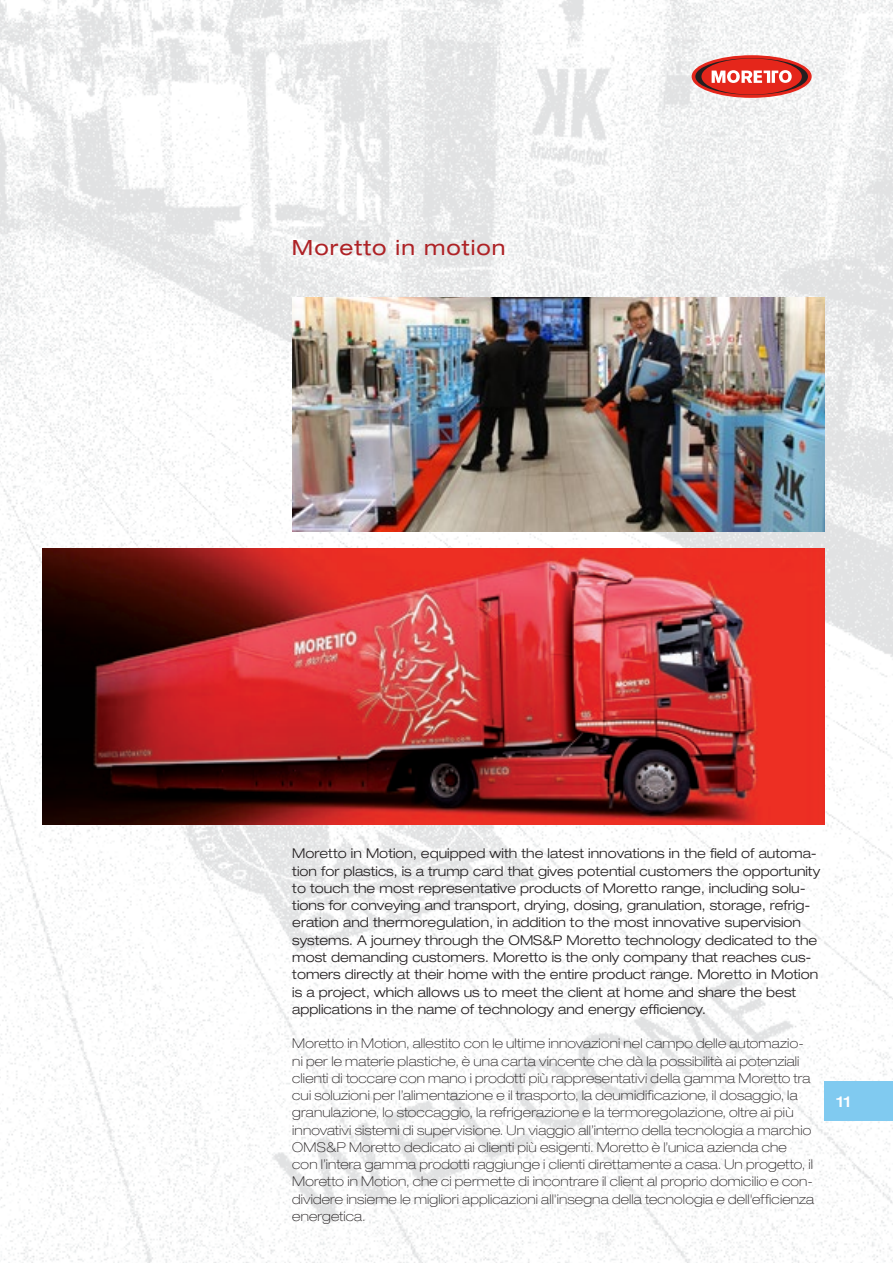
<style>
.page{position:relative;width:893px;height:1263px;background:#fff}
.page>*{position:absolute;margin:0;border:0;box-sizing:border-box;transform-origin:0 0}
.t1{font:expanded 21px "Helvetica Neue";letter-spacing:.05em;color:#ae2226}
.Normale{font:500 expanded 15px "Helvetica Neue";color:#fff}
.Normale-2{font:100 expanded 13.5px/17.2px "Helvetica Neue";letter-spacing:.01em;color:#231f20}
.Normale-3{font:300 expanded 13.5px/17.2px "Helvetica Neue";color:#231f20}
</style>
<div class="page">
<img style="left:0;top:0;width:893px;height:1263px">
<div style="left:825px;top:1081px;width:68px;height:40px;background:#80caf0"></div>
<svg style="left:692px;top:55px;width:120px;height:43px"></svg>
<svg style="left:695px;top:58px;width:113px;height:37px"></svg>
<img style="left:43px;top:549px;width:782px;height:275px">
<img style="left:292px;top:298px;width:533px;height:233px">
<p class="t1" style="left:292px;top:235px;width:215px">Moretto in motion</p>
<p class="Normale-3" style="left:292px;top:845px;width:529px">Moretto in Motion, equipped with the latest innovations in the field of automa&shy;tion for plastics, is a trump card that gives potential customers the opportunity to touch the most representative products of Moretto range, including solu&shy;tions for conveying and transport, drying, dosing, granulation, storage, refrig&shy;eration and thermoregulation, in addition to the most innovative supervision systems. A journey through the OMS&amp;P Moretto technology dedicated to the most demanding customers. Moretto is the only company that reaches cus&shy;tomers directly at their home with the entire product range. Moretto in Motion is a project, which allows us to meet the client at home and share the best applications in the name of technology and energy efficiency.</p>
<p class="Normale-2" style="left:292px;top:1035px;width:523px">Moretto in Motion, allestito con le ultime innovazioni nel campo delle automazio&shy;ni per le materie plastiche, è una carta vincente che dà la possibilità ai potenziali clienti di toccare con mano i prodotti più rappresentativi della gamma Moretto tra cui soluzioni per l’alimentazione e il trasporto, la deumidificazione, il dosaggio, la granulazione, lo stoccaggio, la refrigerazione e la termoregolazione, oltre ai più innovativi sistemi di supervisione. Un viaggio all’interno della tecnologia a marchio OMS&amp;P Moretto dedicato ai clienti più esigenti. Moretto è l’unica azienda che con l’intera gamma prodotti raggiunge i clienti direttamente a casa. Un progetto, il Moretto in Motion, che ci permette di incontrare il client al proprio domicilio e con&shy;dividere insieme le migliori applicazioni all'insegna della tecnologia e dell'efficienza energetica.</p>
<p class="Normale" style="left:836px;top:1092px;width:16px">11</p>
</div>
